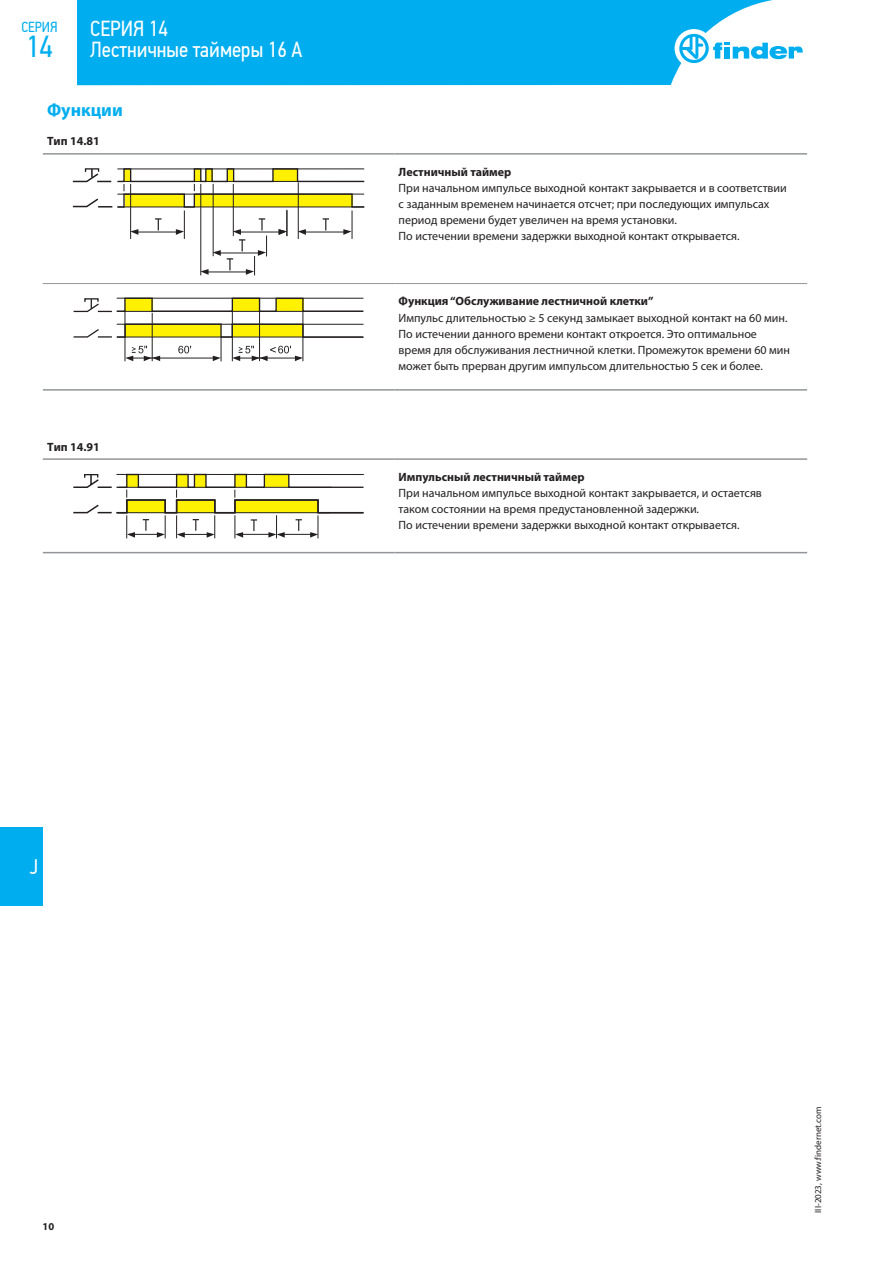
<style>
.page{position:relative;width:893px;height:1263px;background:#fff}
.page>*{position:absolute;margin:0;border:0;box-sizing:border-box;transform-origin:0 0}
.t1{font:30.3px "PF Din Text Cond Pro";color:#00aeef}
.t2{font:21.75px/21px "PF Din Text Cond Pro";color:#fff}
.t3{font:21px "PF Din Text Cond Pro";color:#fff}
.t4{font:700 18px "Myriad Pro";color:#00aeef}
.t5{font:14.55px "PF Din Text Cond Pro";color:#00aeef}
.t6{font:12px/16.2px "Myriad Pro";color:#231f20}
.t7{font:700 12px "Myriad Pro";color:#231f20}
.t8{font:700 10.5px "Myriad Pro";color:#231f20}
.t9{font:9px "Myriad Pro";color:#231f20}
</style>
<div class="page">
<div style="left:77px;top:0;width:696px;height:85px;background:#00aeef"></div>
<div style="left:675px;top:29px;width:38px;height:39px;background:#fff;border-radius:50%"></div>
<svg style="left:679px;top:34px;width:124px;height:29px"></svg>
<div style="left:0;top:827px;width:43px;height:79px;background:#00aeef"></div>
<hr style="left:43px;top:153px;width:351px;height:2px;background:#939598">
<hr style="left:394px;top:153px;width:413px;height:2px;background:#939598">
<hr style="left:43px;top:389px;width:351px;height:2px;background:#939598">
<hr style="left:394px;top:389px;width:413px;height:2px;background:#939598">
<hr style="left:43px;top:458px;width:351px;height:2px;background:#939598">
<hr style="left:394px;top:458px;width:413px;height:2px;background:#939598">
<hr style="left:43px;top:552px;width:351px;height:1px;background:#939598">
<hr style="left:394px;top:552px;width:413px;height:1px;background:#939598">
<hr style="left:43px;top:283px;width:351px;height:1px;background:#939598">
<hr style="left:394px;top:283px;width:413px;height:1px;background:#939598">
<svg style="left:73px;top:168px;width:291px;height:107px"></svg>
<svg style="left:74px;top:298px;width:290px;height:63px"></svg>
<svg style="left:73px;top:474px;width:291px;height:64px"></svg>
<p class="t5" style="left:21px;top:19px;width:38px">СЕРИЯ</p>
<h1 class="t1" style="left:26px;top:28px;width:28px">14</h1>
<h2 class="t2" style="left:90px;top:18px;width:214px">СЕРИЯ 14<br>Лестничные таймеры 16 A</h2>
<h3 class="t4" style="left:47px;top:98px;width:77px">Функции</h3>
<p class="t7" style="left:47px;top:133px;width:54px">Tип 14.81</p>
<p class="t7" style="left:47px;top:439px;width:54px">Tип 14.91</p>
<p class="t7" style="left:399px;top:164px;width:114px">Лестничный таймер</p>
<p class="t6" style="left:399px;top:179px;width:390px">При начальном импульсе выходной контакт закрывается и в соответствии с заданным временем начинается отсчет; при последующих импульсах период времени будет увеличен на время установки.<br>По истечении времени задержки выходной контакт открывается.</p>
<p class="t7" style="left:399px;top:293px;width:256px">Функция “Обслуживание лестничной клетки”</p>
<p class="t6" style="left:399px;top:309px;width:393px">Импульс длительностью ≥ 5 секунд замыкает выходной контакт на 60 мин.<br>По истечении данного времени контакт откроется. Это оптимальное время для обслуживания лестничной клетки. Промежуток времени 60 мин может быть прерван другим импульсом длительностью 5 сек и более.</p>
<p class="t7" style="left:399px;top:469px;width:187px">Импульсный лестничный таймер</p>
<p class="t6" style="left:399px;top:485px;width:365px">При начальном импульсе выходной контакт закрывается, и остаетсяв таком состоянии на время предустановленной задержки.<br>По истечении времени задержки выходной контакт открывается.</p>
<h3 class="t3" style="left:30px;top:855px;width:10px">J</h3>
<p class="t8" style="left:43px;top:1219px;width:13px">10</p>
<p class="t9" style="left:812px;top:1213px;width:108px;rotate:-90deg">III-2023, www.findernet.com</p>
</div>
